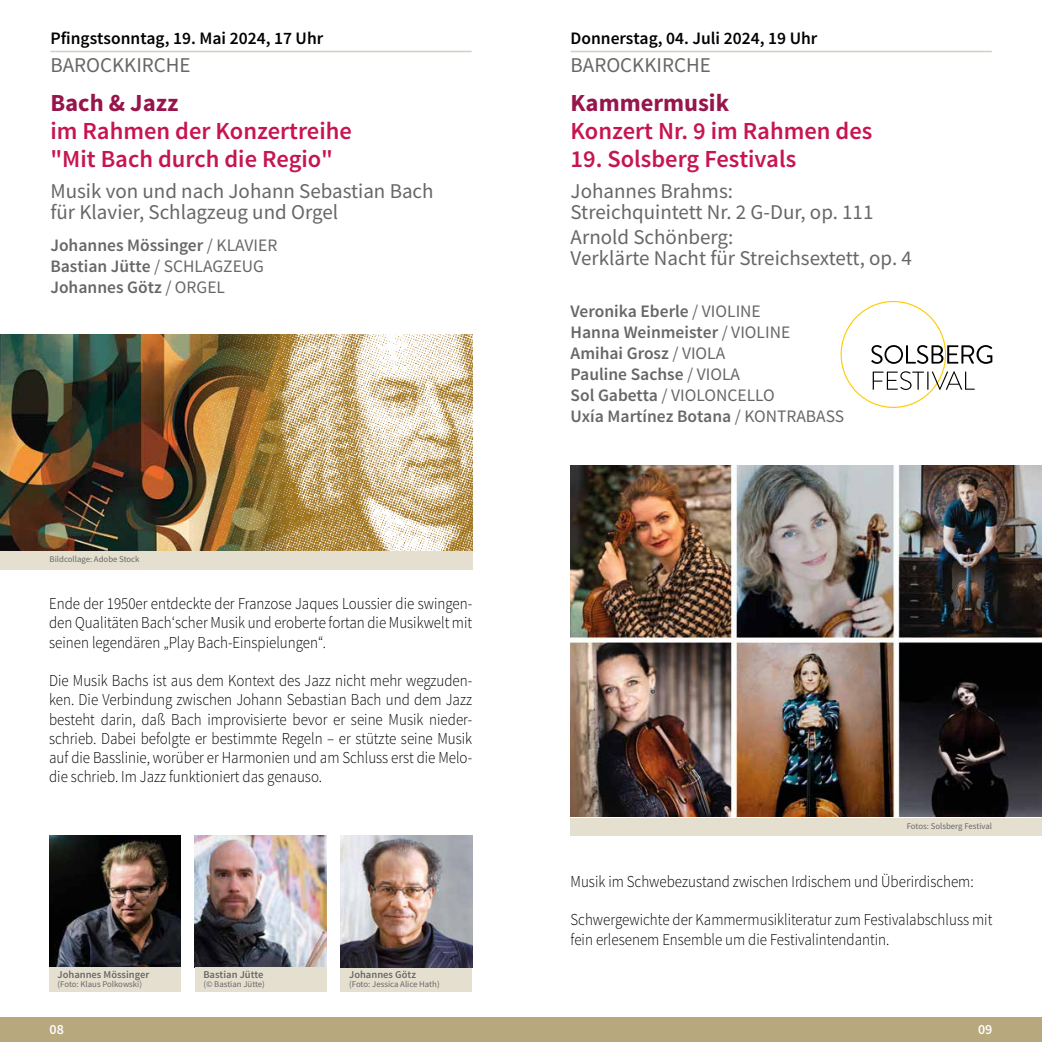
<style>
.page{position:relative;width:1042px;height:1042px;background:#fff}
.page>*{position:absolute;margin:0;border:0;box-sizing:border-box;transform-origin:0 0}
.t1{font:600 24.5px/28px "Source Sans Pro";color:#c71553}
.t2{font:700 24.5px "Source Sans Pro";color:#96154b}
.t3{font:21px/21px "Source Sans Pro";color:#666766}
.t4{font:600 17.5px/21px "Source Sans Pro";color:#666766}
.t5{font:600 17.5px "Source Sans Pro";color:#000}
.t6{font:300 16.62px/19.2px "Source Sans Pro";color:#000;text-align:justify;scale:.9 1}
.t7{font:600 14px "Source Sans Pro";color:#fff}
.t8{font:600 10.5px "Source Sans Pro";color:#666766}
.t9{font:8.75px "Source Sans Pro";color:#666766}
.s1{font-weight:400}
</style>
<div class="page">
<hr style="left:570px;top:51px;width:422px;height:1px;background:#d7d1c5">
<svg style="left:840px;top:301px;width:152px;height:107px"></svg>
<div style="left:0;top:1017px;width:1042px;height:25px;background:#b7a87e"></div>
<div style="left:570px;top:817px;width:472px;height:18px;background:#e5dfd0"></div>
<img style="left:49px;top:835px;width:132px;height:132px">
<div style="left:49px;top:967px;width:132px;height:25px;background:#e5dfd0"></div>
<hr style="left:50px;top:51px;width:421px;height:1px;background:#d7d1c5">
<div style="left:341px;top:967px;width:131px;height:25px;background:#e5dfd0"></div>
<img style="left:341px;top:835px;width:131px;height:132px">
<img style="left:0;top:334px;width:471px;height:217px">
<div style="left:0;top:551px;width:472px;height:18px;background:#e5dfd0"></div>
<img style="left:189px;top:334px;width:283px;height:216px">
<img style="left:570px;top:466px;width:471px;height:351px">
<img style="left:195px;top:835px;width:131px;height:132px">
<div style="left:195px;top:967px;width:131px;height:25px;background:#e5dfd0"></div>
<p class="t5" style="left:50px;top:27px;width:274px">Pfingstsonntag, 19. Mai 2024, 17 Uhr</p>
<p class="t3" style="left:50px;top:54px;width:142px">BAROCKKIRCHE</p>
<h1 class="t2" style="left:50px;top:87px;width:129px">Bach &amp; Jazz</h1>
<h1 class="t1" style="left:50px;top:117px;width:303px">im Rahmen der Konzertreihe "Mit Bach durch die Regio"</h1>
<p class="t3" style="left:50px;top:181px;width:385px">Musik von und nach Johann Sebastian Bach für Klavier, Schlagzeug und Orgel</p>
<p class="t4" style="left:50px;top:235px;width:228px">Johannes Mössinger <span class="s1">/ KLAVIER<br></span>Bastian Jütte <span class="s1">/ SCHLAGZEUG<br></span>Johannes Götz <span class="s1">/ ORGEL</span></p>
<p class="t9" style="left:50px;top:554px;width:92px">Bildcollage: Adobe Stock</p>
<p class="t6" style="left:49px;top:594px;width:471px">Ende der 1950er entdeckte der Franzose Jaques Loussier die swingen&shy;den Qualitäten Bach‘scher Musik und eroberte fortan die Musikwelt mit seinen legendären „Play Bach-Einspielungen“.</p>
<p class="t6" style="left:49px;top:671px;width:471px">Die Musik Bachs ist aus dem Kontext des Jazz nicht mehr wegzuden&shy;ken. Die Verbindung zwischen Johann Sebastian Bach und dem Jazz besteht darin, daß Bach improvisierte bevor er seine Musik nieder&shy;schrieb. Dabei befolgte er bestimmte Regeln – er stützte seine Musik auf die Basslinie, worüber er Harmonien und am Schluss erst die Melo&shy;die schrieb. Im Jazz funktioniert das genauso.</p>
<p class="t8" style="left:58px;top:968px;width:93px">Johannes Mössinger</p>
<p class="t9" style="left:58px;top:978px;width:86px">(Foto: Klaus Polkowski)</p>
<p class="t8" style="left:203px;top:968px;width:62px">Bastian Jütte</p>
<p class="t9" style="left:203px;top:978px;width:63px">(© Bastian Jütte)</p>
<p class="t8" style="left:349px;top:968px;width:68px">Johannes Götz</p>
<p class="t9" style="left:349px;top:978px;width:92px">(Foto: Jessica Alice Hath)</p>
<p class="t5" style="left:570px;top:27px;width:248px">Donnerstag, 04. Juli 2024, 19 Uhr</p>
<p class="t3" style="left:570px;top:54px;width:142px">BAROCKKIRCHE</p>
<h1 class="t2" style="left:570px;top:87px;width:160px">Kammermusik</h1>
<h1 class="t1" style="left:570px;top:117px;width:303px">Konzert Nr. 9 im Rahmen des</h1>
<h1 class="t1" style="left:570px;top:145px;width:227px">19. Solsberg Festivals</h1>
<p class="t3" style="left:570px;top:181px;width:304px">Johannes Brahms:<br>Streichquintett Nr. 2 G-Dur, op. 111</p>
<p class="t3" style="left:570px;top:226px;width:343px">Arnold Schönberg:<br>Verklärte Nacht für Streichsextett, op. 4</p>
<p class="t4" style="left:570px;top:301px;width:275px">Veronika Eberle <span class="s1">/ VIOLINE<br></span>Hanna Weinmeister <span class="s1">/ VIOLINE<br></span>Amihai Grosz <span class="s1">/ VIOLA<br></span>Pauline Sachse <span class="s1">/ VIOLA<br></span>Sol Gabetta <span class="s1">/ VIOLONCELLO<br></span>Uxía Martínez Botana <span class="s1">/ KONTRABASS</span></p>
<p class="t9" style="left:907px;top:820px;width:87px">Fotos: Solsberg Festival</p>
<p class="t6" style="left:570px;top:871px;width:449px">Musik im Schwebezustand zwischen Irdischem und Überirdischem:</p>
<p class="t6" style="left:570px;top:910px;width:470px">Schwergewichte der Kammermusikliteratur zum Festivalabschluss mit fein erlesenem Ensemble um die Festivalintendantin.</p>
<p class="t7" style="left:50px;top:1020px;width:16px">08</p>
<p class="t7" style="left:978px;top:1020px;width:16px">09</p>
</div>
